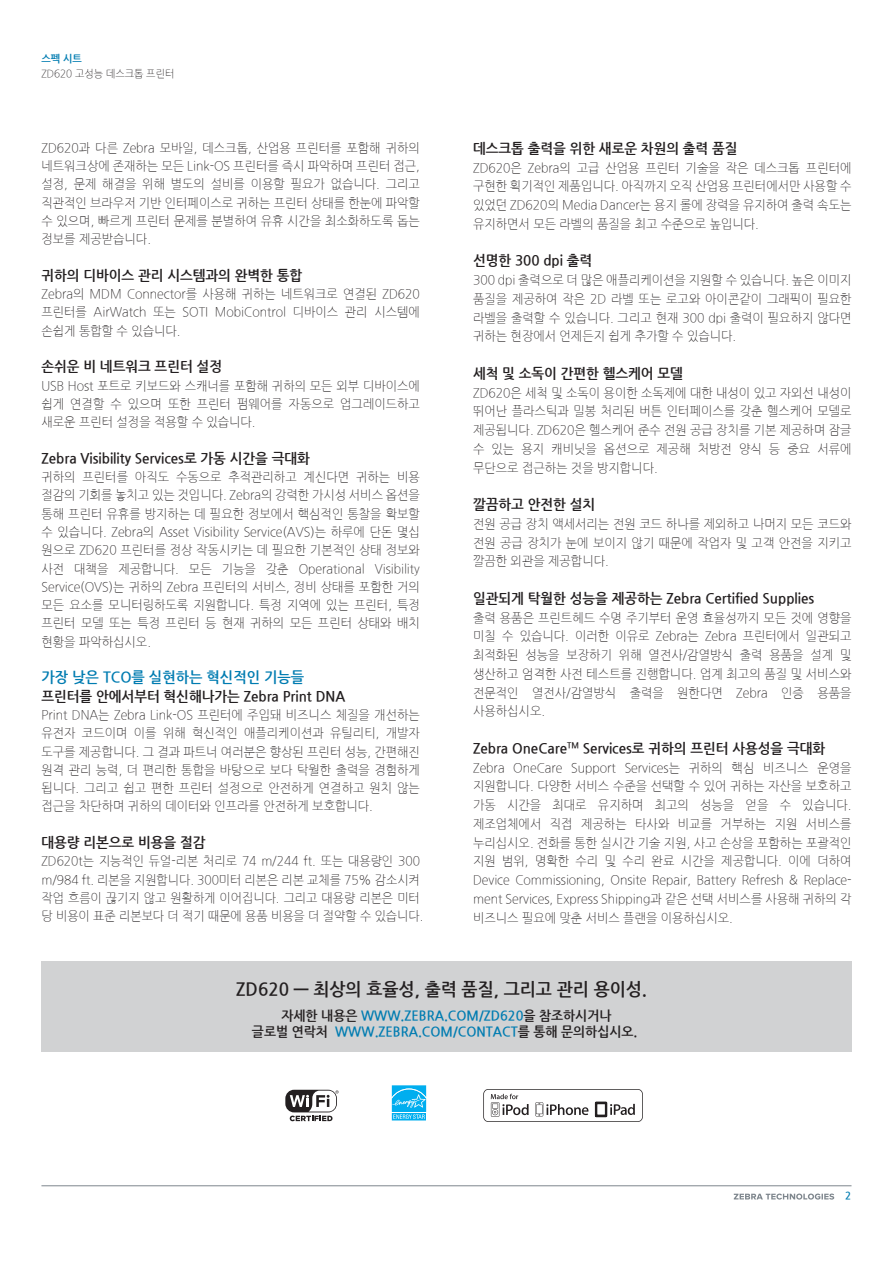
<style>
.page{position:relative;width:893px;height:1263px;background:#fff}
.page>*{position:absolute;margin:0;border:0;box-sizing:border-box;transform-origin:0 0}
.t1{font:700 18px "Nanum Gothic";color:#231f20;scale:.95 1}
.t2{font:700 15px "Nanum Gothic";color:#007cb1;scale:.95 1}
.t3{font:700 14.25px "Nanum Gothic";color:#231f20;scale:.95 1}
.t4{font:700 13.5px/16.2px "Nanum Gothic";color:#007cb1;text-align:center;scale:.95 1}
.t5{font:300 12.75px/18.8px "Nanum Gothic";color:#231f20;text-align:justify;scale:.95 1}
.t6{font:300 12.75px/18.3px "Nanum Gothic";color:#231f20;scale:.94 1}
.t7{font:300 10.5px "Nanum Gothic";color:#231f20;scale:.95 1}
.t8{font:700 10.5px "Nanum Gothic";color:#007cb1;scale:.95 1}
.s1{color:#231f20}
</style>
<div class="page">
<div style="left:41px;top:962px;width:810px;height:90px;background:#d1d2d3"></div>
<div style="left:285px;top:1090px;width:52px;height:22px;background:#231f20;border-radius:9px"></div>
<svg style="left:290px;top:1090px;width:49px;height:31px"></svg>
<svg style="left:483px;top:1089px;width:160px;height:33px"></svg>
<svg style="left:391px;top:1085px;width:36px;height:36px"></svg>
<hr style="left:41px;top:1185px;width:810px;height:1px;background:#7e868d">
<svg style="left:734px;top:1193px;width:100px;height:6px"></svg>
<p class="t8" style="left:41px;top:54px;width:44px">스펙 시트</p>
<p class="t7" style="left:41px;top:68px;width:141px">ZD620 고성능 데스크톱 프린터</p>
<p class="t5" style="left:41px;top:139px;width:400px;line-height:18.3px">ZD620과 다른 Zebra 모바일, 데스크톱, 산업용 프린터를 포함해 귀하의 네트워크상에 존재하는 모든 Link-OS 프린터를 즉시 파악하며 프린터 접근, 설정, 문제 해결을 위해 별도의 설비를 이용할 필요가 없습니다. 그리고 직관적인 브라우저 기반 인터페이스로 귀하는 프린터 상태를 한눈에 파악할 수 있으며, 빠르게 프린터 문제를 분별하여 유휴 시간을 최소화하도록 돕는 정보를 제공받습니다.</p>
<p class="t3" style="left:41px;top:268px;width:276px">귀하의 디바이스 관리 시스템과의 완벽한 통합</p>
<p class="t5" style="left:41px;top:285px;width:400px;line-height:18.3px">Zebra의 MDM Connector를 사용해 귀하는 네트워크로 연결된 ZD620 프린터를 AirWatch 또는 SOTI MobiControl 디바이스 관리 시스템에 손쉽게 통합할 수 있습니다.</p>
<p class="t3" style="left:41px;top:360px;width:192px">손쉬운 비 네트워크 프린터 설정</p>
<p class="t5" style="left:41px;top:377px;width:400px;line-height:18.3px">USB Host 포트로 키보드와 스캐너를 포함해 귀하의 모든 외부 디바이스에 쉽게 연결할 수 있으며 또한 프린터 펌웨어를 자동으로 업그레이드하고 새로운 프린터 설정을 적용할 수 있습니다.</p>
<p class="t3" style="left:41px;top:451px;width:284px">Zebra Visibility Services로 가동 시간을 극대화</p>
<p class="t5" style="left:41px;top:468px;width:400px;line-height:18.3px">귀하의 프린터를 아직도 수동으로 추적관리하고 계신다면 귀하는 비용 절감의 기회를 놓치고 있는 것입니다. Zebra의 강력한 가시성 서비스 옵션을 통해 프린터 유휴를 방지하는 데 필요한 정보에서 핵심적인 통찰을 확보할 수 있습니다. Zebra의 Asset Visibility Service(AVS)는 하루에 단돈 몇십 원으로 ZD620 프린터를 정상 작동시키는 데 필요한 기본적인 상태 정보와 사전 대책을 제공합니다. 모든 기능을 갖춘 Operational Visibility Service(OVS)는 귀하의 Zebra 프린터의 서비스, 정비 상태를 포함한 거의 모든 요소를 모니터링하도록 지원합니다. 특정 지역에 있는 프린터, 특정 프린터 모델 또는 특정 프린터 등 현재 귀하의 모든 프린터 상태와 배치 현황을 파악하십시오.</p>
<p class="t2" style="left:41px;top:670px;width:278px">가장 낮은 TCO를 실현하는 혁신적인 기능들</p>
<p class="t3" style="left:41px;top:689px;width:321px">프린터를 안에서부터 혁신해나가는 Zebra Print DNA</p>
<p class="t5" style="left:41px;top:706px;width:400px;line-height:18.3px">Print DNA는 Zebra Link-OS 프린터에 주입돼 비즈니스 체질을 개선하는 유전자 코드이며 이를 위해 혁신적인 애플리케이션과 유틸리티, 개발자 도구를 제공합니다. 그 결과 파트너 여러분은 향상된 프린터 성능, 간편해진 원격 관리 능력, 더 편리한 통합을 바탕으로 보다 탁월한 출력을 경험하게 됩니다. 그리고 쉽고 편한 프린터 설정으로 안전하게 연결하고 원치 않는 접근을 차단하며 귀하의 데이터와 인프라를 안전하게 보호합니다.</p>
<p class="t3" style="left:41px;top:835px;width:174px">대용량 리본으로 비용을 절감</p>
<p class="t6" style="left:41px;top:852px;width:408px">ZD620t는 지능적인 듀얼-리본 처리로 74 m/244 ft. 또는 대용량인 300 m/984 ft. 리본을 지원합니다. 300미터 리본은 리본 교체를 75% 감소시켜 작업 흐름이 끊기지 않고 원활하게 이어집니다. 그리고 대용량 리본은 미터 당 비용이 표준 리본보다 더 적기 때문에 용품 비용을 더 절약할 수 있습니다.</p>
<p class="t3" style="left:473px;top:141px;width:280px">데스크톱 출력을 위한 새로운 차원의 출력 품질</p>
<p class="t5" style="left:473px;top:158px;width:400px">ZD620은 Zebra의 고급 산업용 프린터 기술을 작은 데스크톱 프린터에 구현한 획기적인 제품입니다. 아직까지 오직 산업용 프린터에서만 사용할 수 있었던 ZD620의 Media Dancer는 용지 롤에 장력을 유지하여 출력 속도는 유지하면서 모든 라벨의 품질을 최고 수준으로 높입니다.</p>
<p class="t3" style="left:473px;top:254px;width:127px">선명한 300 dpi 출력</p>
<p class="t5" style="left:473px;top:271px;width:400px">300 dpi 출력으로 더 많은 애플리케이션을 지원할 수 있습니다. 높은 이미지 품질을 제공하여 작은 2D 라벨 또는 로고와 아이콘같이 그래픽이 필요한 라벨을 출력할 수 있습니다. 그리고 현재 300 dpi 출력이 필요하지 않다면 귀하는 현장에서 언제든지 쉽게 추가할 수 있습니다.</p>
<p class="t3" style="left:473px;top:366px;width:222px">세척 및 소독이 간편한 헬스케어 모델</p>
<p class="t5" style="left:473px;top:383px;width:400px">ZD620은 세척 및 소독이 용이한 소독제에 대한 내성이 있고 자외선 내성이 뛰어난 플라스틱과 밀봉 처리된 버튼 인터페이스를 갖춘 헬스케어 모델로 제공됩니다. ZD620은 헬스케어 준수 전원 공급 장치를 기본 제공하며 잠글 수 있는 용지 캐비닛을 옵션으로 제공해 처방전 양식 등 중요 서류에 무단으로 접근하는 것을 방지합니다.</p>
<p class="t3" style="left:473px;top:498px;width:130px">깔끔하고 안전한 설치</p>
<p class="t5" style="left:473px;top:515px;width:400px">전원 공급 장치 액세서리는 전원 코드 하나를 제외하고 나머지 모든 코드와 전원 공급 장치가 눈에 보이지 않기 때문에 작업자 및 고객 안전을 지키고 깔끔한 외관을 제공합니다.</p>
<p class="t3" style="left:473px;top:591px;width:361px">일관되게 탁월한 성능을 제공하는 Zebra Certified Supplies</p>
<p class="t5" style="left:473px;top:608px;width:400px">출력 용품은 프린트헤드 수명 주기부터 운영 효율성까지 모든 것에 영향을 미칠 수 있습니다. 이러한 이유로 Zebra는 Zebra 프린터에서 일관되고 최적화된 성능을 보장하기 위해 열전사/감열방식 출력 용품을 설계 및 생산하고 엄격한 사전 테스트를 진행합니다. 업계 최고의 품질 및 서비스와 전문적인 열전사/감열방식 출력을 원한다면 Zebra 인증 용품을 사용하십시오.</p>
<p class="t3" style="left:473px;top:741px;width:372px">Zebra OneCare<sup>TM</sup> Services로 귀하의 프린터 사용성을 극대화</p>
<p class="t5" style="left:473px;top:758px;width:400px">Zebra OneCare Support Services는 귀하의 핵심 비즈니스 운영을 지원합니다. 다양한 서비스 수준을 선택할 수 있어 귀하는 자산을 보호하고 가동 시간을 최대로 유지하며 최고의 성능을 얻을 수 있습니다. 제조업체에서 직접 제공하는 타사와 비교를 거부하는 지원 서비스를 누리십시오. 전화를 통한 실시간 기술 지원, 사고 손상을 포함하는 포괄적인 지원 범위, 명확한 수리 및 수리 완료 시간을 제공합니다. 이에 더하여 Device Commissioning, Onsite Repair, Battery Refresh &amp; Replace&shy;ment Services, Express Shipping과 같은 선택 서비스를 사용해 귀하의 각 비즈니스 필요에 맞춘 서비스 플랜을 이용하십시오.</p>
<h1 class="t1" style="left:236px;top:980px;width:434px">ZD620 ― 최상의 효율성, 출력 품질, 그리고 관리 용이성.</h1>
<p class="t4" style="left:252px;top:1007px;width:407px"><span class="s1">자세한 내용은</span> WWW.ZEBRA.COM/ZD620<span class="s1">을 참조하시거나<br>글로벌 연락처</span> WWW.ZEBRA.COM/CONTACT<span class="s1">를 통해 문의하십시오.</span></p>
<p class="t8" style="left:845px;top:1191px;width:8px">2</p>
</div>
